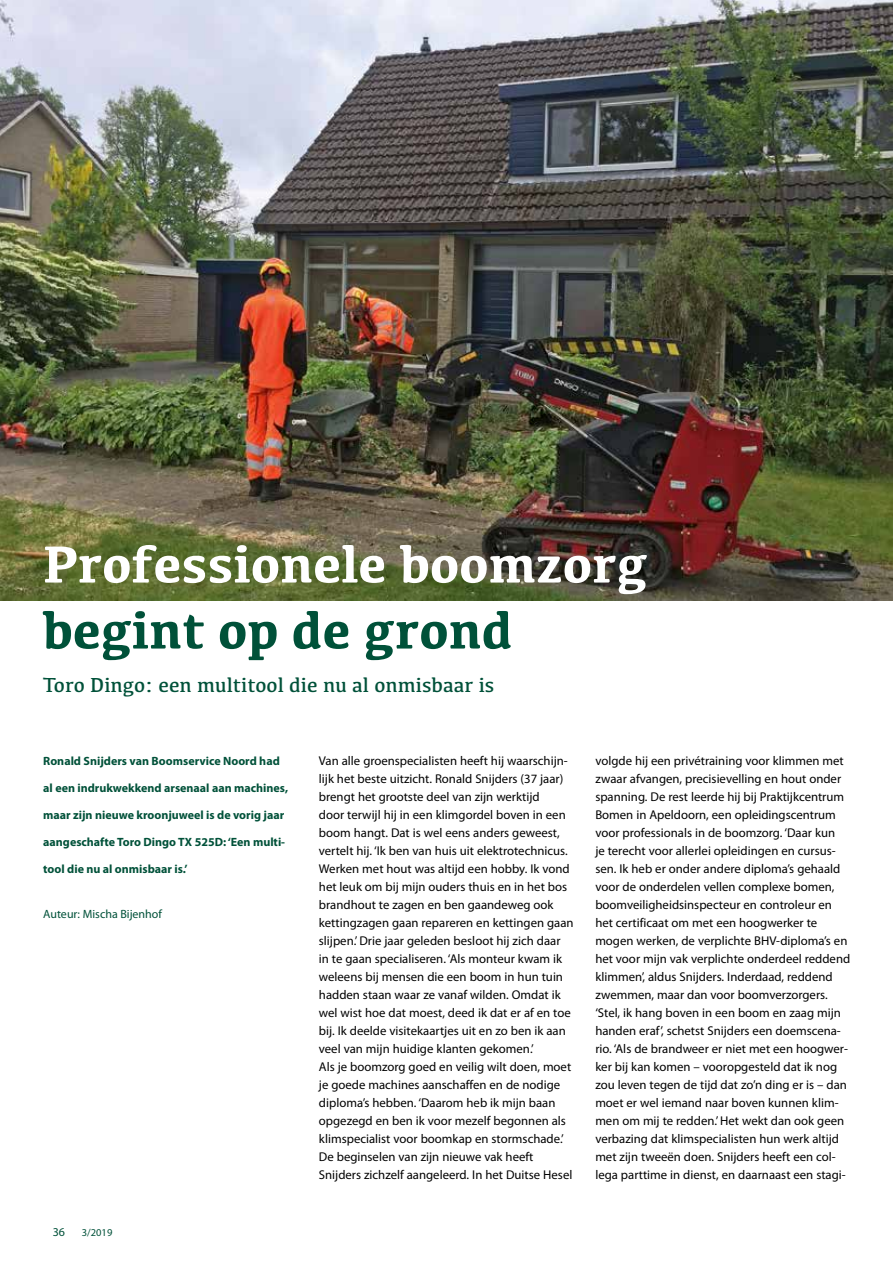
<style>
.page{position:relative;width:893px;height:1263px;background:#fff}
.page>*{position:absolute;margin:0;border:0;box-sizing:border-box;transform-origin:0 0}
.t1{font:700 54px "Kefa";color:#fff}
.t2{font:700 54px "Kefa";color:#005139}
.t3{font:21px "Kefa";color:#005139}
.t4{font:12.75px/18px "Myriad Pro";color:#000}
.t5{font:700 12px "Myriad Pro";color:#005139}
.t6{font:12px "Myriad Pro";color:#005139}
.t7{font:10.5px "Myriad Pro";color:#005139}
</style>
<div class="page">
<img style="left:0;top:0;width:893px;height:600px">
<h1 class="t1" style="left:43px;top:528px;width:606px">Professionele boomzorg</h1>
<h1 class="t2" style="left:43px;top:594px;width:472px">begint op de grond</h1>
<h2 class="t3" style="left:43px;top:672px;width:453px">Toro Dingo: een multitool die nu al onmisbaar is</h2>
<p class="t5" style="left:43px;top:753px;width:238px">Ronald Snijders van Boomservice Noord had</p>
<p class="t5" style="left:43px;top:780px;width:246px">al een indrukwekkend arsenaal aan machines,</p>
<p class="t5" style="left:43px;top:807px;width:242px">maar zijn nieuwe kroonjuweel is de vorig jaar</p>
<p class="t5" style="left:43px;top:834px;width:243px">aangeschafte Toro Dingo TX 525D: ‘Een multi-</p>
<p class="t5" style="left:43px;top:861px;width:146px">tool die nu al onmisbaar is.’</p>
<p class="t6" style="left:43px;top:907px;width:120px">Auteur: Mischa Bijenhof</p>
<p class="t6" style="left:53px;top:1224px;width:14px">36</p>
<p class="t7" style="left:82px;top:1226px;width:32px">3/2019</p>
<p class="t4" style="left:319px;top:752px;width:256px">Van alle groenspecialisten heeft hij waarschijn&shy;lijk het beste uitzicht. Ronald Snijders (37 jaar) brengt het grootste deel van zijn werktijd<br>door terwijl hij in een klimgordel boven in een boom hangt. Dat is wel eens anders geweest, vertelt hij. ‘Ik ben van huis uit elektrotechnicus.<br>Werken met hout was altijd een hobby. Ik vond het leuk om bij mijn ouders thuis en in het bos brandhout te zagen en ben gaandeweg ook kettingzagen gaan repareren en kettingen gaan slijpen.’ Drie jaar geleden besloot hij zich daar in te gaan specialiseren. ‘Als monteur kwam ik weleens bij mensen die een boom in hun tuin hadden staan waar ze vanaf wilden. Omdat ik wel wist hoe dat moest, deed ik dat er af en toe bij. Ik deelde visitekaartjes uit en zo ben ik aan veel van mijn huidige klanten gekomen.’<br>Als je boomzorg goed en veilig wilt doen, moet je goede machines aanschaffen en de nodige diploma’s hebben. ‘Daarom heb ik mijn baan opgezegd en ben ik voor mezelf begonnen als klimspecialist voor boomkap en stormschade.’ De beginselen van zijn nieuwe vak heeft Snijders zichzelf aangeleerd. In het Duitse Hesel</p>
<p class="t4" style="left:595px;top:752px;width:256px">volgde hij een privétraining voor klimmen met zwaar afvangen, precisievelling en hout onder spanning. De rest leerde hij bij Praktijkcentrum Bomen in Apeldoorn, een opleidingscentrum voor professionals in de boomzorg. ‘Daar kun<br>je terecht voor allerlei opleidingen en cursus&shy;sen. Ik heb er onder andere diploma’s gehaald voor de onderdelen vellen complexe bomen, boomveiligheidsinspecteur en controleur en het certificaat om met een hoogwerker te mogen werken, de verplichte BHV-diploma’s en het voor mijn vak verplichte onderdeel reddend klimmen’, aldus Snijders. Inderdaad, reddend zwemmen, maar dan voor boomverzorgers. ‘Stel, ik hang boven in een boom en zaag mijn handen eraf’, schetst Snijders een doemscena&shy;rio. ‘Als de brandweer er niet met een hoogwer&shy;ker bij kan komen – vooropgesteld dat ik nog zou leven tegen de tijd dat zo’n ding er is – dan moet er wel iemand naar boven kunnen klim&shy;men om mij te redden.’ Het wekt dan ook geen verbazing dat klimspecialisten hun werk altijd met zijn tweeën doen. Snijders heeft een col&shy;lega parttime in dienst, en daarnaast een stagi-</p>
</div>
